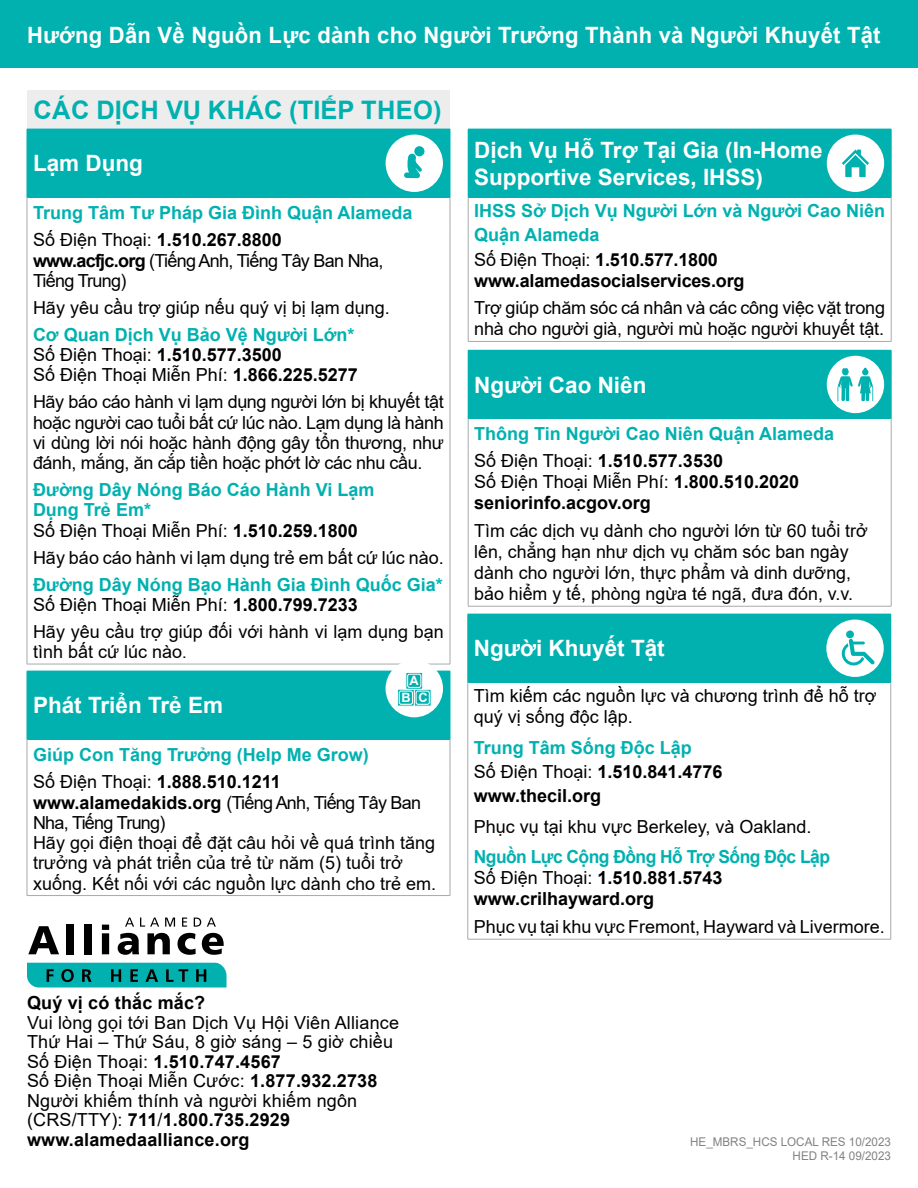
<style>
.page{position:relative;width:918px;height:1188px;background:#fff}
.page>*{position:absolute;margin:0;border:0;box-sizing:border-box;transform-origin:0 0}
.t1{font:700 25.5px "Arial";letter-spacing:.015em;color:#00b1b0}
.t2{font:700 22.5px/27px "Arial";color:#fff}
.t3{font:18px/20.2px "Arial";color:#000}
.t4{font:700 18px/27.5px "Arial";color:#00b1b0}
.t5{font:700 18px/24px "Arial";color:#000}
.t6{font:700 18px/21px "Arial";letter-spacing:-.03em;color:#000}
.t7{font:18px/20.2px "Arial";letter-spacing:-.04em;color:#000}
.t8{font:700 12.75px/16.8px "Arial";color:#fff;text-align:center}
.t9{font:12px "Arial";color:#808285}
.s1{font-weight:400;color:#000}
.s2{color:#000}
.s3{font-weight:700}
.s4{font-weight:700;color:#00b1b0}
.s5{font-size:16.5px}
.s6{font-weight:400}
.s7{color:#00b1b0}
</style>
<div class="page">
<div style="left:0;top:0;width:918px;height:68px;background:#00b1b0"></div>
<div style="left:468px;top:614px;width:423px;height:68px;background:#00b1b0"></div>
<hr style="left:891px;top:614px;width:1px;height:68px;background:#00b1b0">
<hr style="left:468px;top:682px;width:1px;height:257px;background:#a7a9ac">
<hr style="left:891px;top:682px;width:1px;height:257px;background:#a7a9ac">
<hr style="left:468px;top:939px;width:423px;height:1px;background:#a7a9ac">
<div style="left:826px;top:620px;width:58px;height:57px;background:#fff;border-radius:50%"></div>
<svg style="left:842px;top:639px;width:33px;height:26px"></svg>
<div style="left:846px;top:630px;width:8px;height:8px;background:#00b1b0;border-radius:50%"></div>
<div style="left:468px;top:350px;width:423px;height:69px;background:#00b1b0"></div>
<hr style="left:891px;top:350px;width:1px;height:69px;background:#00b1b0">
<svg style="left:468px;top:419px;width:1px;height:29px"></svg>
<svg style="left:891px;top:419px;width:1px;height:29px"></svg>
<hr style="left:468px;top:606px;width:423px;height:1px;background:#a7a9ac">
<hr style="left:468px;top:448px;width:1px;height:158px;background:#a7a9ac">
<hr style="left:891px;top:448px;width:1px;height:158px;background:#a7a9ac">
<div style="left:827px;top:356px;width:57px;height:57px;background:#fff;border-radius:50%"></div>
<svg style="left:837px;top:368px;width:36px;height:33px"></svg>
<svg style="left:28px;top:926px;width:31px;height:28px"></svg>
<div style="left:67px;top:924px;width:7px;height:30px;background:#000"></div>
<div style="left:84px;top:924px;width:8px;height:30px;background:#000"></div>
<svg style="left:102px;top:925px;width:7px;height:29px"></svg>
<svg style="left:118px;top:933px;width:21px;height:22px"></svg>
<svg style="left:147px;top:933px;width:23px;height:21px"></svg>
<svg style="left:178px;top:933px;width:18px;height:22px"></svg>
<svg style="left:202px;top:933px;width:22px;height:22px"></svg>
<svg style="left:27px;top:963px;width:200px;height:24px"></svg>
<svg style="left:125px;top:918px;width:9px;height:9px"></svg>
<svg style="left:140px;top:918px;width:19px;height:9px"></svg>
<svg style="left:165px;top:918px;width:10px;height:9px"></svg>
<svg style="left:182px;top:918px;width:5px;height:9px"></svg>
<svg style="left:194px;top:918px;width:7px;height:9px"></svg>
<svg style="left:207px;top:918px;width:9px;height:9px"></svg>
<div style="left:468px;top:129px;width:423px;height:68px;background:#00b1b0"></div>
<hr style="left:891px;top:129px;width:1px;height:68px;background:#00b1b0">
<hr style="left:468px;top:197px;width:1px;height:50px;background:#a7a9ac">
<hr style="left:891px;top:197px;width:1px;height:50px;background:#a7a9ac">
<hr style="left:468px;top:247px;width:1px;height:94px;background:#a7a9ac">
<hr style="left:891px;top:247px;width:1px;height:94px;background:#a7a9ac">
<hr style="left:468px;top:341px;width:423px;height:1px;background:#a7a9ac">
<svg style="left:827px;top:135px;width:57px;height:57px"></svg>
<div style="left:27px;top:91px;width:423px;height:38px;background:#ededee"></div>
<div style="left:27px;top:129px;width:423px;height:68px;background:#00b1b0"></div>
<hr style="left:450px;top:129px;width:1px;height:68px;background:#00b1b0">
<hr style="left:27px;top:197px;width:1px;height:30px;background:#a7a9ac">
<hr style="left:450px;top:197px;width:1px;height:30px;background:#a7a9ac">
<hr style="left:27px;top:227px;width:1px;height:437px;background:#a7a9ac">
<hr style="left:450px;top:227px;width:1px;height:437px;background:#a7a9ac">
<hr style="left:27px;top:664px;width:423px;height:1px;background:#a7a9ac">
<div style="left:386px;top:135px;width:57px;height:57px;background:#fff;border-radius:50%"></div>
<svg style="left:404px;top:153px;width:20px;height:25px"></svg>
<div style="left:414px;top:146px;width:10px;height:10px;background:#00b1b0;border-radius:50%"></div>
<div style="left:27px;top:671px;width:423px;height:68px;background:#00b1b0"></div>
<hr style="left:450px;top:671px;width:1px;height:68px;background:#00b1b0">
<hr style="left:27px;top:739px;width:1px;height:30px;background:#a7a9ac">
<hr style="left:450px;top:739px;width:1px;height:30px;background:#a7a9ac">
<hr style="left:27px;top:769px;width:1px;height:126px;background:#a7a9ac">
<hr style="left:450px;top:769px;width:1px;height:126px;background:#a7a9ac">
<hr style="left:27px;top:895px;width:423px;height:1px;background:#a7a9ac">
<div style="left:386px;top:660px;width:57px;height:57px;background:#fff;border-radius:50%"></div>
<svg style="left:414px;top:689px;width:17px;height:17px"></svg>
<div style="left:397px;top:689px;width:18px;height:17px;background:#00b1b0;border:1px solid #fff"></div>
<div style="left:406px;top:672px;width:17px;height:18px;background:#00b1b0;border:1px solid #fff"></div>
<div style="left:407px;top:674px;width:14px;height:14px;border:1px solid #fff;border-radius:2px"></div>
<div style="left:399px;top:691px;width:14px;height:14px;border:1px solid #fff;border-radius:2px"></div>
<div style="left:416px;top:691px;width:14px;height:14px;border:1px solid #fff;border-radius:2px"></div>
<p class="t2" style="left:27px;top:22px;width:855px">Hướng Dẫn Về Nguồn Lực dành cho Người Trưởng Thành và Người Khuyết Tật</p>
<h1 class="t1" style="left:33px;top:92px;width:410px">CÁC DỊCH VỤ KHÁC (TIẾP THEO)</h1>
<p class="t2" style="left:33px;top:150px;width:112px">Lạm Dụng</p>
<p class="t4" style="left:33px;top:199px;width:381px">Trung Tâm Tư Pháp Gia Đình Quận Alameda<br><span class="s1">Số Điện Thoại:</span> <span class="s2">1.510.267.8800</span></p>
<p class="t7" style="left:33px;top:250px;width:352px"><span class="s3">www.acfjc.org</span> (Tiếng Anh, Tiếng Tây Ban Nha,<br>Tiếng Trung)</p>
<p class="t3" style="left:33px;top:297px;width:358px">Hãy yêu cầu trợ giúp nếu quý vị bị lạm dụng.</p>
<p class="t3" style="left:33px;top:324px;width:326px"><span class="s4">Cơ Quan Dịch Vụ Bảo Vệ Người Lớn*<br></span>Số Điện Thoại: <span class="s3">1.510.577.3500<br></span>Số Điện Thoại Miễn Phí: <span class="s3">1.866.225.5277</span></p>
<p class="t3" style="left:33px;top:392px;width:412px;text-align:justify">Hãy báo cáo hành vi lạm dụng người lớn bị khuyết tật hoặc người cao tuổi bất cứ lúc nào. Lạm dụng là hành vi dùng lời nói hoặc hành động gây tổn thương, như đánh, mắng, ăn cắp tiền hoặc phớt lờ các nhu cầu.</p>
<p class="t4" style="left:33px;top:480px;width:343px;line-height:20.2px">Đường Dây Nóng Báo Cáo Hành Vi Lạm<br>Dụng Trẻ Em*<br><span class="s1">Số Điện Thoại Miễn Phí:</span> <span class="s2">1.510.259.1800</span></p>
<p class="t3" style="left:33px;top:547px;width:412px">Hãy báo cáo hành vi lạm dụng trẻ em bất cứ lúc nào.</p>
<p class="t4" style="left:33px;top:574px;width:411px;line-height:20.2px">Đường Dây Nóng Bạo Hành Gia Đình Quốc Gia*<br><span class="s1">Số Điện Thoại Miễn Phí:</span> <span class="s2">1.800.799.7233</span></p>
<p class="t3" style="left:33px;top:621px;width:412px">Hãy yêu cầu trợ giúp đối với hành vi lạm dụng bạn tình bất cứ lúc nào<span class="s5">.</span></p>
<p class="t2" style="left:33px;top:692px;width:192px">Phát Triển Trẻ Em</p>
<p class="t4" style="left:33px;top:741px;width:337px">Giúp Con Tăng Trưởng (Help Me Grow)<br><span class="s1">Số Điện Thoại:</span> <span class="s2">1.888.510.1211</span></p>
<p class="t3" style="left:33px;top:792px;width:405px"><span class="s3">www.alamedakids.org</span> (Tiếng Anh, Tiếng Tây Ban Nha, Tiếng Trung)<br>Hãy gọi điện thoại để đặt câu hỏi về quá trình tăng trưởng và phát triển của trẻ từ năm (5) tuổi trở xuống. Kết nối với các nguồn lực dành cho trẻ em.</p>
<p class="t8" style="left:401px;top:672px;width:28px">A<br>B C</p>
<p class="t5" style="left:27px;top:991px;width:180px">Quý vị có thắc mắc?</p>
<p class="t3" style="left:27px;top:1012px;width:374px;line-height:19.5px">Vui lòng gọi tới Ban Dịch Vụ Hội Viên Alliance Thứ Hai – Thứ Sáu, 8 giờ sáng – 5 giờ chiều Số Điện Thoại: <span class="s3">1.510.747.4567<br></span>Số Điện Thoại Miễn Cước: <span class="s3">1.877.932.2738<br></span>Người khiếm thính và người khiếm ngôn (CRS/TTY): <span class="s3">711</span>/<span class="s3">1.800.735.2929 www.alamedaalliance.org</span></p>
<p class="t2" style="left:474px;top:137px;width:350px">Dịch Vụ Hỗ Trợ Tại Gia (In-Home<br>Supportive Services, IHSS)</p>
<p class="t4" style="left:474px;top:198px;width:412px;line-height:24.6px">IHSS Sở Dịch Vụ Người Lớn và Người Cao Niên<br>Quận Alameda<br><span class="s1">Số Điện Thoại:</span> <span class="s2">1.510.577.1800</span></p>
<p class="t5" style="left:474px;top:269px;width:272px">www.alamedasocialservices.org</p>
<p class="t3" style="left:474px;top:298px;width:412px;line-height:21px">Trợ giúp chăm sóc cá nhân và các công việc vặt trong nhà cho người già, người mù hoặc người khuyết tật.</p>
<p class="t2" style="left:474px;top:372px;width:174px">Người Cao Niên</p>
<p class="t4" style="left:474px;top:420px;width:361px">Thông Tin Người Cao Niên Quận Alameda<br><span class="s1">Số Điện Thoại:</span> <span class="s2">1.510.577.3530</span></p>
<p class="t5" style="left:474px;top:472px;width:326px;line-height:21px"><span class="s6">Số Điện Thoại Miễn Phí:</span> 1.800.510.2020 seniorinfo.acgov.org</p>
<p class="t3" style="left:474px;top:520px;width:395px;line-height:21px">Tìm các dịch vụ dành cho người lớn từ 60 tuổi trở lên, chẳng hạn như dịch vụ chăm sóc ban ngày dành cho người lớn, thực phẩm và dinh dưỡng, bảo hiểm y tế, phòng ngừa té ngã, đưa đón, v.v.</p>
<p class="t2" style="left:474px;top:635px;width:193px">Người Khuyết Tật</p>
<p class="t3" style="left:474px;top:684px;width:404px;line-height:21.6px">Tìm kiếm các nguồn lực và chương trình để hỗ trợ quý vị sống độc lập.</p>
<p class="t5" style="left:474px;top:736px;width:250px"><span class="s7">Trung Tâm Sống Độc Lập<br></span><span class="s6">Số Điện Thoại:</span> 1.510.841.4776 www.thecil.org</p>
<p class="t3" style="left:474px;top:816px;width:339px">Phục vụ tại khu vực Berkeley, và Oakland.</p>
<p class="t6" style="left:474px;top:847px;width:358px"><span class="s7">Nguồn Lực Cộng Đồng Hỗ Trợ Sống Độc Lập<br></span><span class="s6">Số Điện Thoại:</span> 1.510.881.5743 www.crilhayward.org</p>
<p class="t3" style="left:474px;top:917px;width:412px">Phục vụ tại khu vực Fremont, Hayward và Livermore.</p>
<p class="t9" style="left:690px;top:1134px;width:202px">HE_MBRS_HCS LOCAL RES 10/2023</p>
<p class="t9" style="left:793px;top:1148px;width:100px">HED R-14 09/2023</p>
</div>
